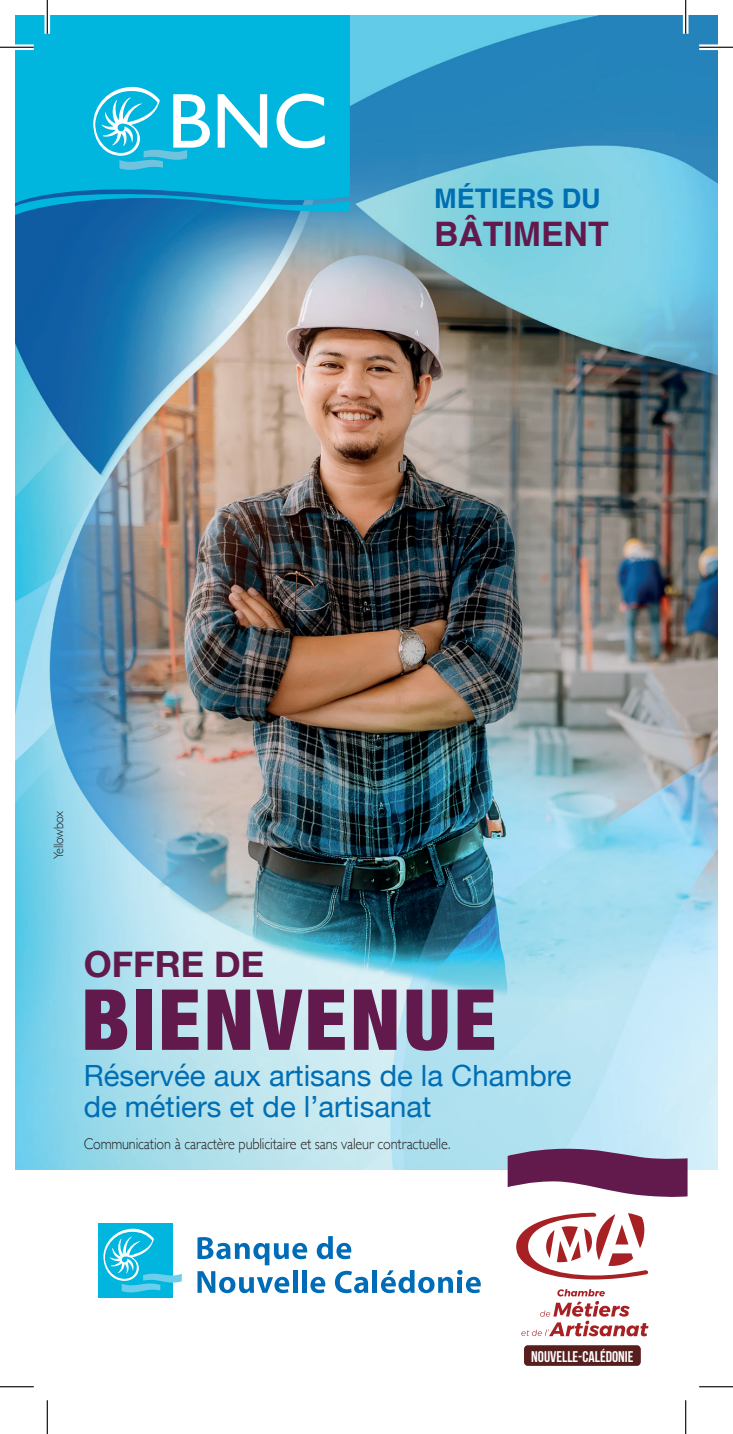
<style>
.page{position:relative;width:733px;height:1434px;background:#fff}
.page>*{position:absolute;margin:0;border:0;box-sizing:border-box;transform-origin:0 0}
.t1{font:900 condensed 84.38px "Helvetica Neue";letter-spacing:.04em;color:#62194b}
.t2{font:700 36px "Helvetica Neue";color:#62194b}
.t3{font:700 33.75px "Helvetica";color:#62194b}
.t4{font:29.25px/31.5px "Helvetica Neue";color:#006eb3}
.t5{font:700 27px "Helvetica";color:#006eb3}
.t6{font:300 15.75px "Gill Sans";letter-spacing:-.01em;color:#231f20;scale:.9 1}
.t7{font:700 15.53px "Bebas Neue";color:#fff}
.t8{font:300 13.5px "Gill Sans";letter-spacing:-.01em;color:#231f20;scale:.9 1}
</style>
<div class="page">
<img style="left:15px;top:15px;width:702px;height:1155px">
<div style="left:15px;top:15px;width:335px;height:175px;background:#00b5de"></div>
<svg style="left:15px;top:190px;width:335px;height:33px;background:#1283bb"></svg>
<svg style="left:217px;top:94px;width:50px;height:54px"></svg>
<svg style="left:276px;top:94px;width:48px;height:54px"></svg>
<svg style="left:93px;top:87px;width:117px;height:83px"></svg>
<svg style="left:507px;top:1148px;width:180px;height:49px"></svg>
<svg style="left:197px;top:1237px;width:110px;height:28px"></svg>
<svg style="left:316px;top:1236px;width:35px;height:23px"></svg>
<svg style="left:197px;top:1271px;width:92px;height:22px"></svg>
<hr style="left:293px;top:1270px;width:4px;height:23px;background:#006cb7">
<div style="left:302px;top:1270px;width:5px;height:23px;background:#006cb7"></div>
<svg style="left:310px;top:1277px;width:15px;height:16px"></svg>
<svg style="left:335px;top:1271px;width:33px;height:22px"></svg>
<div style="left:372px;top:1270px;width:5px;height:23px;background:#006cb7"></div>
<svg style="left:381px;top:1270px;width:99px;height:23px"></svg>
<div style="left:98px;top:1224px;width:75px;height:74px;background:#00b5de"></div>
<svg style="left:103px;top:1229px;width:79px;height:63px"></svg>
<svg style="left:521px;top:1289px;width:127px;height:47px"></svg>
<svg style="left:516px;top:1213px;width:132px;height:66px"></svg>
<div style="left:524px;top:1345px;width:116px;height:21px;background:#571e1e;border-radius:4px"></div>
<svg style="left:0;top:44px;width:34px;height:6px"></svg>
<svg style="left:699px;top:44px;width:33px;height:6px"></svg>
<svg style="left:0;top:1387px;width:34px;height:1px"></svg>
<svg style="left:699px;top:1387px;width:33px;height:1px"></svg>
<svg style="left:44px;top:0;width:6px;height:34px"></svg>
<svg style="left:46px;top:1400px;width:1px;height:34px"></svg>
<svg style="left:682px;top:0;width:6px;height:34px"></svg>
<svg style="left:686px;top:1400px;width:1px;height:34px"></svg>
<hr style="left:0;top:47px;width:34px;height:1px;background:#000">
<hr style="left:699px;top:47px;width:33px;height:1px;background:#000">
<hr style="left:0;top:1386px;width:34px;height:1px;background:#000">
<hr style="left:699px;top:1386px;width:33px;height:1px;background:#000">
<hr style="left:47px;top:0;width:1px;height:34px;background:#000">
<hr style="left:47px;top:1400px;width:1px;height:34px;background:#000">
<hr style="left:684px;top:0;width:2px;height:34px;background:#000">
<hr style="left:684px;top:1400px;width:2px;height:34px;background:#000">
<h3 class="t5" style="left:434px;top:177px;width:168px">MÉTIERS DU</h3>
<h3 class="t3" style="left:434px;top:207px;width:176px">BÂTIMENT</h3>
<p class="t8" style="left:48px;top:859px;width:55px;rotate:-90deg">Yellowbox</p>
<h2 class="t2" style="left:84px;top:936px;width:182px">OFFRE DE</h2>
<h1 class="t1" style="left:81px;top:950px;width:416px">BIENVENUE</h1>
<h3 class="t4" style="left:84px;top:1061px;width:489px">Réservée aux artisans de la Chambre de métiers et de l’artisanat</h3>
<p class="t6" style="left:84px;top:1131px;width:409px">Communication à caractère publicitaire et sans valeur contractuelle.</p>
<p class="t7" style="left:531px;top:1348px;width:104px">NOUVELLE-CALÉDONIE</p>
</div>
